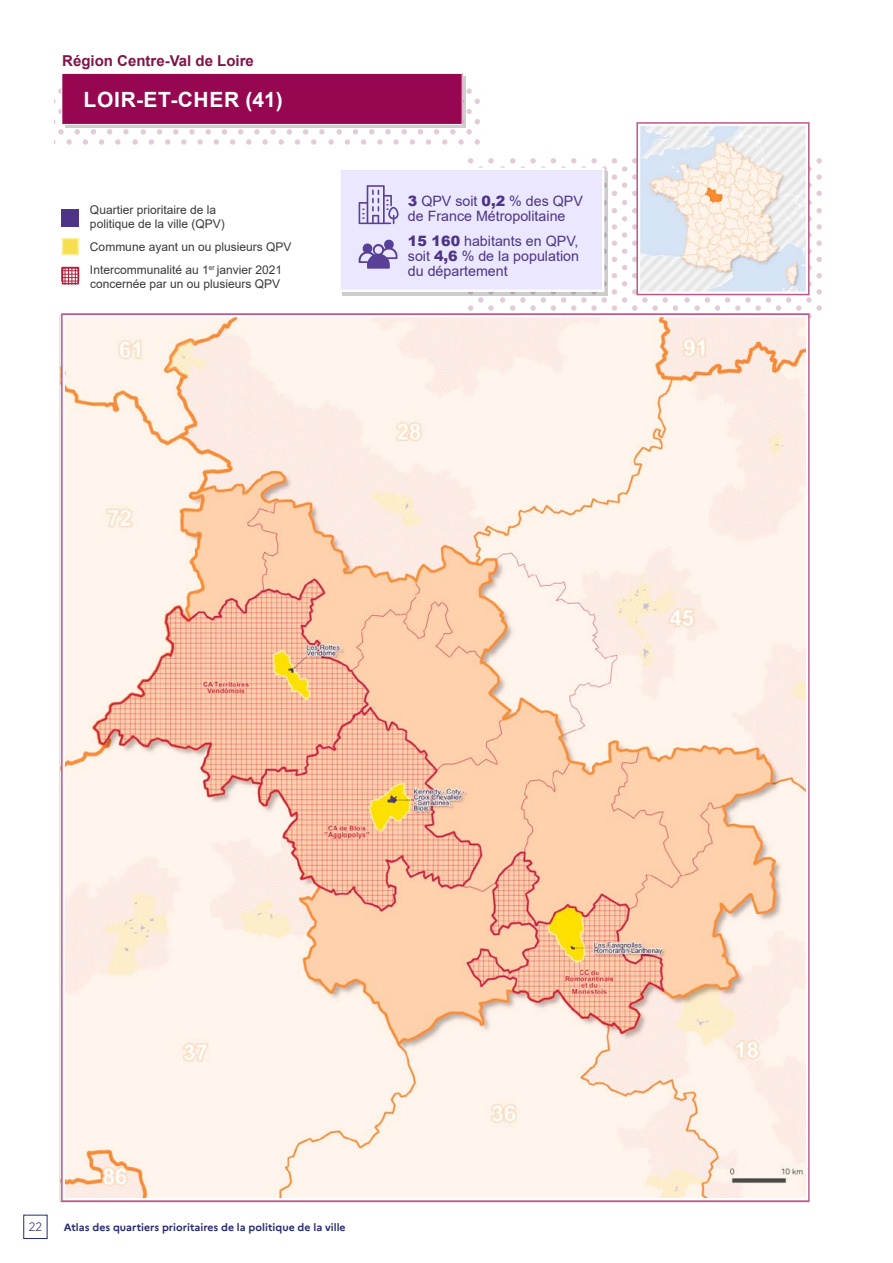
<style>
.page{position:relative;width:893px;height:1263px;background:#fff}
.page>*{position:absolute;margin:0;border:0;box-sizing:border-box;transform-origin:0 0}
.t1{font:700 21px "Arial";letter-spacing:.035em;color:#fff}
.t2{font:700 15px "Arial";color:#821449}
.t3{font:14.25px/15px "Arial";color:#4d3486}
.t4{font:12px/14.4px "Arial";color:#383937}
.t5{font:300 12px "Marianne";color:#262a6e}
.t6{font:700 10.5px "Marianne";color:#262a6e}
.s1{font-weight:900}
</style>
<div class="page">
<div style="left:23px;top:1215px;width:24px;height:24px;border:1px solid #262a6e"></div>
<img style="left:54px;top:73px;width:768px;height:1130px">
<div style="left:636px;top:122px;width:173px;height:173px;border:3px solid #be5788"></div>
<div style="left:638px;top:124px;width:170px;height:170px;border:2px solid #fff"></div>
<svg style="left:342px;top:171px;width:266px;height:124px"></svg>
<div style="left:340px;top:169px;width:263px;height:122px;background:#ebe7ff"></div>
<div style="left:339px;top:168px;width:265px;height:124px;border:2px solid #fff"></div>
<svg style="left:359px;top:239px;width:39px;height:30px"></svg>
<svg style="left:359px;top:185px;width:40px;height:39px"></svg>
<svg style="left:62px;top:267px;width:17px;height:17px"></svg>
<div style="left:62px;top:209px;width:17px;height:17px;background:#4d3486"></div>
<div style="left:62px;top:239px;width:16px;height:15px;background:#f6de51"></div>
<div style="left:62px;top:238px;width:17px;height:17px;border:2px solid #faeb9d"></div>
<p class="t2" style="left:62px;top:50px;width:193px">Région Centre-Val de Loire</p>
<h1 class="t1" style="left:83px;top:84px;width:201px">LOIR-ET-CHER (41)</h1>
<p class="t4" style="left:90px;top:202px;width:136px">Quartier prioritaire de la politique de la ville (QPV)</p>
<p class="t4" style="left:90px;top:235px;width:203px;line-height:22.6px">Commune ayant un ou plusieurs QPV<br>Intercommunalité au 1<sup>er</sup> janvier 2021</p>
<p class="t4" style="left:90px;top:276px;width:192px">concernée par un ou plusieurs QPV</p>
<p class="t3" style="left:408px;top:194px;width:177px"><span class="s1">3</span> QPV soit <span class="s1">0,2</span> % des QPV de France Métropolitaine</p>
<p class="t3" style="left:408px;top:234px;width:173px;text-align:justify"><span class="s1">15 160</span> habitants en QPV, soit <span class="s1">4,6</span> % de la population du département</p>
<p class="t5" style="left:28px;top:1220px;width:16px">22</p>
<p class="t6" style="left:64px;top:1220px;width:283px">Atlas des quartiers prioritaires de la politique de la ville</p>
</div>
